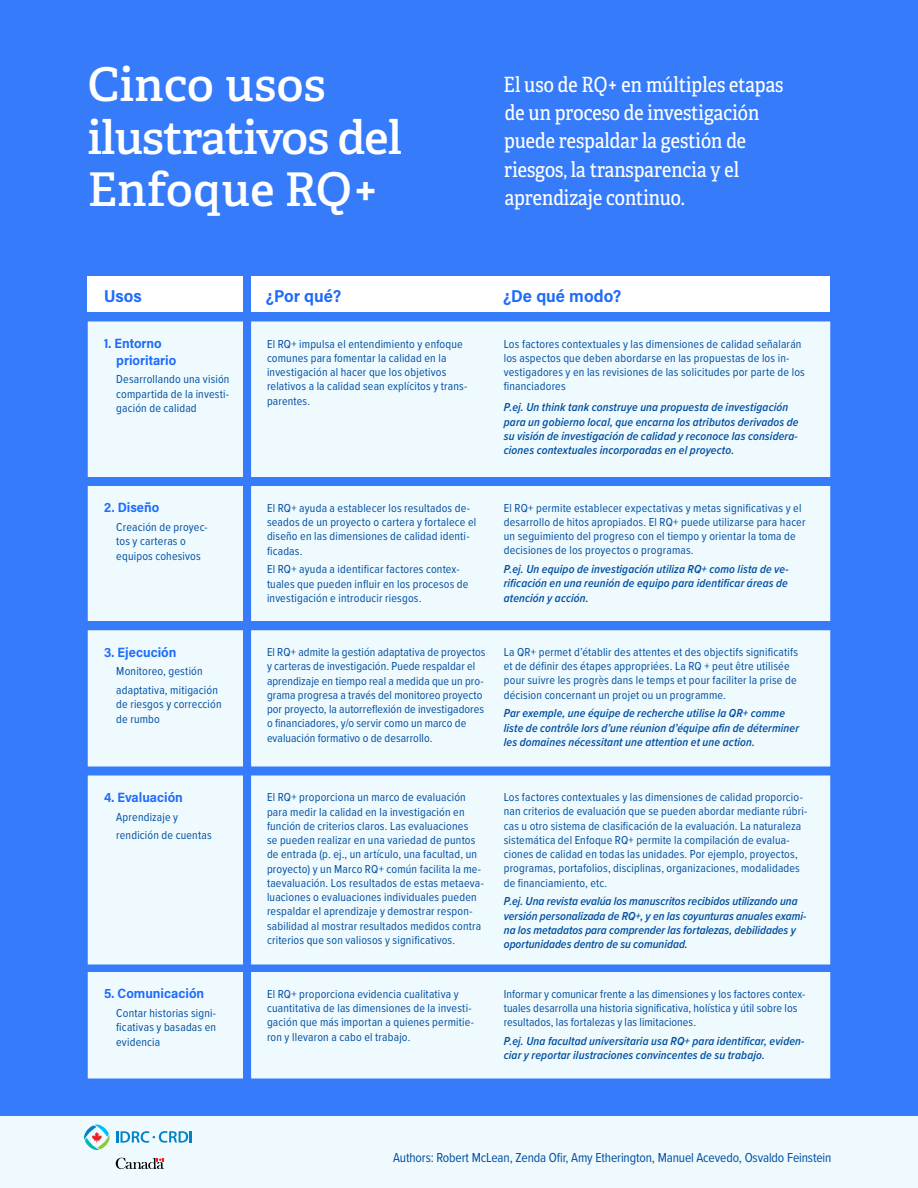
<style>
.page{position:relative;width:918px;height:1188px;background:#357bfa}
.page>*{position:absolute;margin:0;border:0;box-sizing:border-box;transform-origin:0 0}
.t1{font:600 46.5px/52.5px "Adelle";letter-spacing:-.015em;color:#fff}
.t2{font:21px/28.5px "Adelle Condensed";color:#fff}
.t3{font:700 17.25px "Acumin Pro Semi Cond";color:#1f6cfa}
.t4{font:13.5px "Proxima Nova Cond";letter-spacing:-.01em;color:#004fa2}
.t5{font:700 13.5px/16.5px "Acumin Pro Semi Cond";color:#1f6cfa}
.t6{font:12px/14.2px "Proxima Nova Cond";letter-spacing:.015em;color:#004fa2}
.t7{font:italic 600 12px/14.2px "Proxima Nova Cond";letter-spacing:.01em;color:#004fa2}
</style>
<div class="page">
<div style="left:88px;top:276px;width:155px;height:36px;background:#fff"></div>
<div style="left:251px;top:276px;width:261px;height:36px;background:#fff"></div>
<div style="left:506px;top:276px;width:324px;height:36px;background:#fff"></div>
<div style="left:251px;top:321px;width:579px;height:156px;background:#effafe"></div>
<div style="left:251px;top:486px;width:579px;height:135px;background:#effafe"></div>
<div style="left:251px;top:630px;width:579px;height:136px;background:#effafe"></div>
<div style="left:251px;top:776px;width:579px;height:189px;background:#effafe"></div>
<div style="left:251px;top:972px;width:579px;height:107px;background:#effafe"></div>
<div style="left:88px;top:321px;width:155px;height:156px;background:#effafe"></div>
<div style="left:88px;top:486px;width:155px;height:135px;background:#effafe"></div>
<div style="left:88px;top:630px;width:155px;height:136px;background:#effafe"></div>
<div style="left:88px;top:776px;width:155px;height:189px;background:#effafe"></div>
<div style="left:88px;top:972px;width:155px;height:107px;background:#effafe"></div>
<div style="left:0;top:1116px;width:918px;height:72px;background:#effafe"></div>
<svg style="left:115px;top:1158px;width:49px;height:11px"></svg>
<svg style="left:84px;top:1124px;width:108px;height:27px"></svg>
<h1 class="t1" style="left:88px;top:59px;width:316px">Cinco usos ilustrativos del<br>Enfoque RQ+</h1>
<h2 class="t2" style="left:504px;top:69px;width:282px">El uso de RQ+ en múltiples etapas de un proceso de investigación puede respaldar la gestión de riesgos, la transparencia y el aprendizaje continuo.</h2>
<h3 class="t3" style="left:104px;top:284px;width:39px">Usos</h3>
<h3 class="t3" style="left:266px;top:284px;width:77px">¿Por qué?</h3>
<h3 class="t3" style="left:504px;top:284px;width:119px">¿De qué modo?</h3>
<p class="t5" style="left:116px;top:335px;width:62px;text-indent:-12px">1. Entorno prioritario</p>
<p class="t6" style="left:116px;top:372px;width:115px;text-align:justify">Desarrollando una visión compartida de la investi&shy;gación de calidad</p>
<p class="t6" style="left:267px;top:336px;width:202px">El RQ+ impulsa el entendimiento y enfoque comunes para fomentar la calidad en la investigación al hacer que los objetivos relativos a la calidad sean explícitos y trans&shy;parentes.</p>
<p class="t6" style="left:504px;top:336px;width:303px">Los factores contextuales y las dimensiones de calidad señalarán los aspectos que deben abordarse en las propuestas de los in&shy;vestigadores y en las revisiones de las solicitudes por parte de los financiadores</p>
<p class="t7" style="left:504px;top:400px;width:296px">P.ej. Un think tank construye una propuesta de investigación para un gobierno local, que encarna los atributos derivados de su visión de investigación de calidad y reconoce las considera&shy;ciones contextuales incorporadas en el proyecto.</p>
<p class="t5" style="left:104px;top:499px;width:57px">2. Diseño</p>
<p class="t6" style="left:116px;top:520px;width:93px">Creación de proyec&shy;tos y carteras o equipos cohesivos</p>
<p class="t6" style="left:267px;top:500px;width:211px">El RQ+ ayuda a establecer los resultados de&shy;seados de un proyecto o cartera y fortalece el diseño en las dimensiones de calidad identi&shy;ficadas.</p>
<p class="t6" style="left:267px;top:562px;width:203px">El RQ+ ayuda a identificar factores contex&shy;tuales que pueden influir en los procesos de investigación e introducir riesgos.</p>
<p class="t6" style="left:504px;top:500px;width:303px">El RQ+ permite establecer expectativas y metas significativas y el desarrollo de hitos apropiados. El RQ+ puede utilizarse para hacer un seguimiento del progreso con el tiempo y orientar la toma de decisiones de los proyectos o programas.</p>
<p class="t7" style="left:504px;top:562px;width:286px;text-align:justify">P.ej. Un equipo de investigación utiliza RQ+ como lista de ve&shy;rificación en una reunión de equipo para identificar áreas de atención y acción.</p>
<p class="t5" style="left:104px;top:643px;width:74px">3. Ejecución</p>
<p class="t6" style="left:116px;top:662px;width:103px;line-height:18.8px">Monitoreo, gestión adaptativa, mitigación</p>
<p class="t6" style="left:116px;top:697px;width:107px">de riesgos y corrección de rumbo</p>
<p class="t6" style="left:267px;top:645px;width:220px">El RQ+ admite la gestión adaptativa de proyectos y carteras de investigación. Puede respaldar el aprendizaje en tiempo real a medida que un pro&shy;grama progresa a través del monitoreo proyecto por proyecto, la autorreflexión de investigadores o financiadores, y/o servir como un marco de evaluación formativo o de desarrollo.</p>
<p class="t6" style="left:504px;top:644px;width:296px">La QR+ permet d’établir des attentes et des objectifs significatifs et de définir des étapes appropriées. La RQ + peut être utilisée pour suivre les progrès dans le temps et pour faciliter la prise de décision concernant un projet ou un programme.</p>
<p class="t7" style="left:504px;top:706px;width:297px">Par exemple, une équipe de recherche utilise la QR+ comme liste de contrôle lors d’une réunion d’équipe afin de déterminer les domaines nécessitant une attention et une action.</p>
<p class="t5" style="left:104px;top:788px;width:80px">4. Evaluación</p>
<p class="t6" style="left:116px;top:807px;width:97px;line-height:18.8px">Aprendizaje y rendición de cuentas</p>
<p class="t5" style="left:104px;top:985px;width:102px">5. Comunicación</p>
<p class="t6" style="left:116px;top:1006px;width:101px;text-align:justify">Contar historias signi&shy;ficativas y basadas en evidencia</p>
<p class="t6" style="left:267px;top:790px;width:218px">El RQ+ proporciona un marco de evaluación para medir la calidad en la investigación en función de criterios claros. Las evaluaciones<br>se pueden realizar en una variedad de puntos de entrada (p. ej., un artículo, una facultad, un proyecto) y un Marco RQ+ común facilita la me&shy;taevaluación. Los resultados de estas metaeva&shy;luaciones o evaluaciones individuales pueden respaldar el aprendizaje y demostrar respon&shy;sabilidad al mostrar resultados medidos contra criterios que son valiosos y significativos.</p>
<p class="t6" style="left:267px;top:986px;width:209px">El RQ+ proporciona evidencia cualitativa y cuantitativa de las dimensiones de la investi&shy;gación que más importan a quienes permitie&shy;ron y llevaron a cabo el trabajo.</p>
<p class="t6" style="left:504px;top:790px;width:305px">Los factores contextuales y las dimensiones de calidad proporcio&shy;nan criterios de evaluación que se pueden abordar mediante rúbri&shy;cas u otro sistema de clasificación de la evaluación. La naturaleza sistemática del Enfoque RQ+ permite la compilación de evalua&shy;ciones de calidad en todas las unidades. Por ejemplo, proyectos, programas, portafolios, disciplinas, organizaciones, modalidades de financiamiento, etc.</p>
<p class="t7" style="left:504px;top:894px;width:304px">P.ej. Una revista evalúa los manuscritos recibidos utilizando una versión personalizada de RQ+, y en las coyunturas anuales exami&shy;na los metadatos para comprender las fortalezas, debilidades y oportunidades dentro de su comunidad.</p>
<p class="t6" style="left:504px;top:986px;width:303px">Informar y comunicar frente a las dimensiones y los factores contex&shy;tuales desarrolla una historia significativa, holística y útil sobre los resultados, las fortalezas y las limitaciones.</p>
<p class="t7" style="left:504px;top:1033px;width:302px">P.ej. Una facultad universitaria usa RQ+ para identificar, eviden&shy;ciar y reportar ilustraciones convincentes de su trabajo.</p>
<p class="t4" style="left:393px;top:1148px;width:440px">Authors: Robert McLean, Zenda Ofir, Amy Etherington, Manuel Acevedo, Osvaldo Feinstein</p>
</div>
